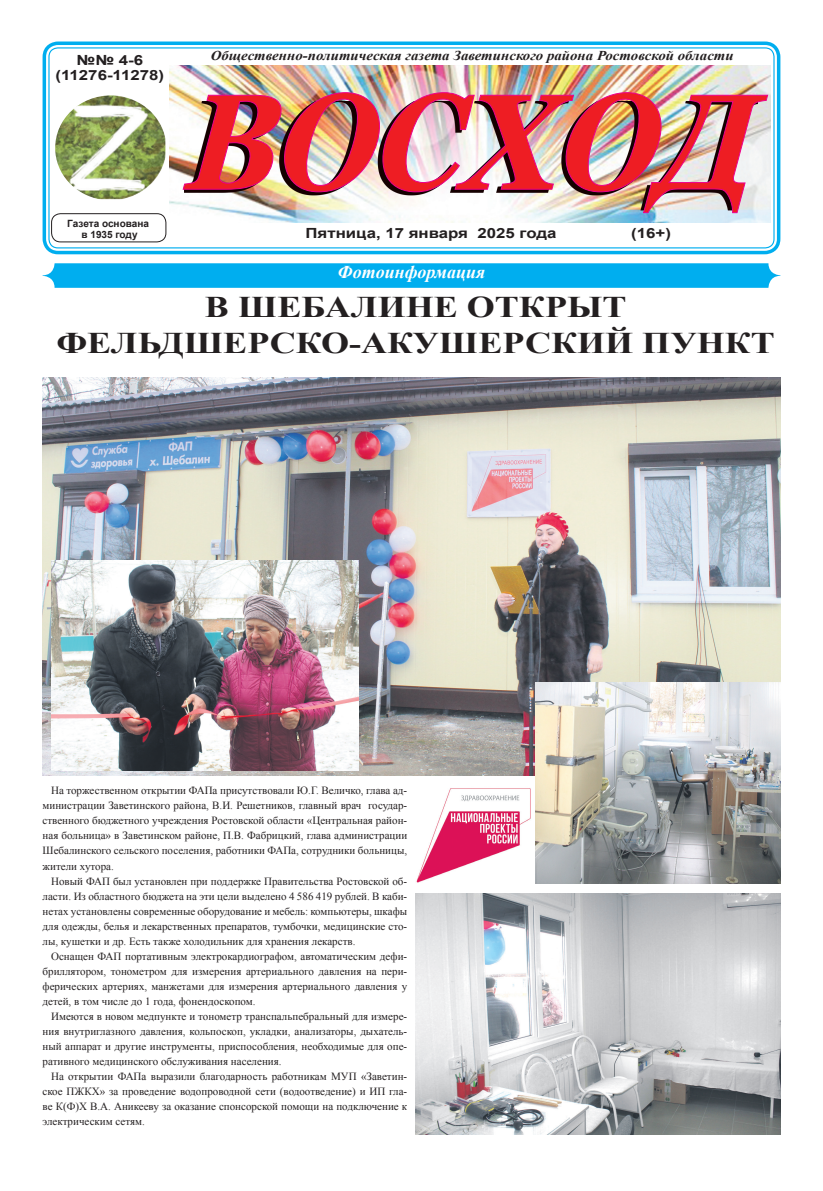
<style>
.page{position:relative;width:823px;height:1191px;background:#fff}
.page>*{position:absolute;margin:0;border:0;box-sizing:border-box;transform-origin:0 0}
.t1{font:700 30px/36px "Times New Roman";color:#231f20;text-align:center;scale:1.2 1}
.t2{font:italic 700 18px "Times New Roman";color:#fff}
.t3{font:700 14px/15.5px "Arial";color:#231f20;text-align:center;scale:1.2 1}
.t4{font:italic 700 13.5px "Times New Roman";color:#231f20;scale:1.1 1}
.t5{font:11px/15px "Times New Roman";color:#231f20;text-align:justify}
.t6{font:700 10px/10.8px "Arial";color:#231f20;text-align:center}
</style>
<div class="page">
<img style="left:170px;top:65px;width:599px;height:157px">
<div style="left:51px;top:213px;width:115px;height:29px;border:1px solid #231f20;border-radius:9px"></div>
<div style="left:43px;top:41px;width:737px;height:213px;border:4px solid #00aeef;border-radius:14px"></div>
<div style="left:48px;top:47px;width:726px;height:201px;border:1px solid #00aeef;border-radius:9px"></div>
<img style="left:182px;top:92px;width:586px;height:122px">
<img style="left:55px;top:95px;width:110px;height:105px">
<div style="left:43px;top:263px;width:737px;height:25px;background:#00aeef;border-radius:12px"></div>
<img style="left:42px;top:377px;width:737px;height:398px">
<img style="left:52px;top:560px;width:306px;height:211px">
<img style="left:415px;top:893px;width:365px;height:241px">
<img style="left:535px;top:682px;width:244px;height:201px">
<img style="left:416px;top:788px;width:115px;height:95px">
<p class="t3" style="left:56px;top:53px;width:92px">№№ 4-6 (11276-11278)</p>
<p class="t4" style="left:210px;top:46px;width:476px">Общественно-политическая газета Заветинского района Ростовской области</p>
<p class="t6" style="left:67px;top:218px;width:83px">Газета основана в 1935 году</p>
<p class="t3" style="left:305px;top:226px;width:210px">Пятница, 17 января 2025 года</p>
<p class="t3" style="left:631px;top:226px;width:35px">(16+)</p>
<h2 class="t2" style="left:337px;top:260px;width:149px">Фотоинформация</h2>
<h1 class="t1" style="left:56px;top:288px;width:600px">В Шебалине открыт фельдшерско-акушерский пункт</h1>
<p class="t5" style="left:43px;top:783px;width:366px;text-indent:9px">На торжественном открытии ФАПа присутствовали Ю.Г. Величко, глава ад&shy;министрации Заветинского района, В.И. Решетников, главный врач государ&shy;ственного бюджетного учреждения Ростовской области «Центральная район&shy;ная больница» в Заветинском районе, П.В. Фабрицкий, глава администрации Шебалинского сельского поселения, работники ФАПа, сотрудники больницы, жители хутора.</p>
<p class="t5" style="left:43px;top:873px;width:366px;text-indent:9px">Новый ФАП был установлен при поддержке Правительства Ростовской об&shy;ласти. Из областного бюджета на эти цели выделено 4 586 419 рублей. В каби&shy;нетах установлены современные оборудование и мебель: компьютеры, шкафы для одежды, белья и лекарственных препаратов, тумбочки, медицинские сто&shy;лы, кушетки и др. Есть также холодильник для хранения лекарств.</p>
<p class="t5" style="left:43px;top:948px;width:366px;text-indent:9px">Оснащен ФАП портативным электрокардиографом, автоматическим дефи&shy;бриллятором, тонометром для измерения артериального давления на пери&shy;ферических артериях, манжетами для измерения артериального давления у детей, в том числе до 1 года, фонендоскопом.</p>
<p class="t5" style="left:43px;top:1008px;width:366px;text-indent:9px">Имеются в новом медпункте и тонометр транспальпебральный для измере&shy;ния внутриглазного давления, кольпоскоп, укладки, анализаторы, дыхатель&shy;ный аппарат и другие инструменты, приспособления, необходимые для опе&shy;ративного медицинского обслуживания населения.</p>
<p class="t5" style="left:43px;top:1068px;width:366px;text-indent:9px">На открытии ФАПа выразили благодарность работникам МУП «Заветин&shy;ское ПЖКХ» за проведение водопроводной сети (водоотведение) и ИП гла&shy;ве К(Ф)Х В.А. Аникееву за оказание спонсорской помощи на подключение к электрическим сетям.</p>
</div>
